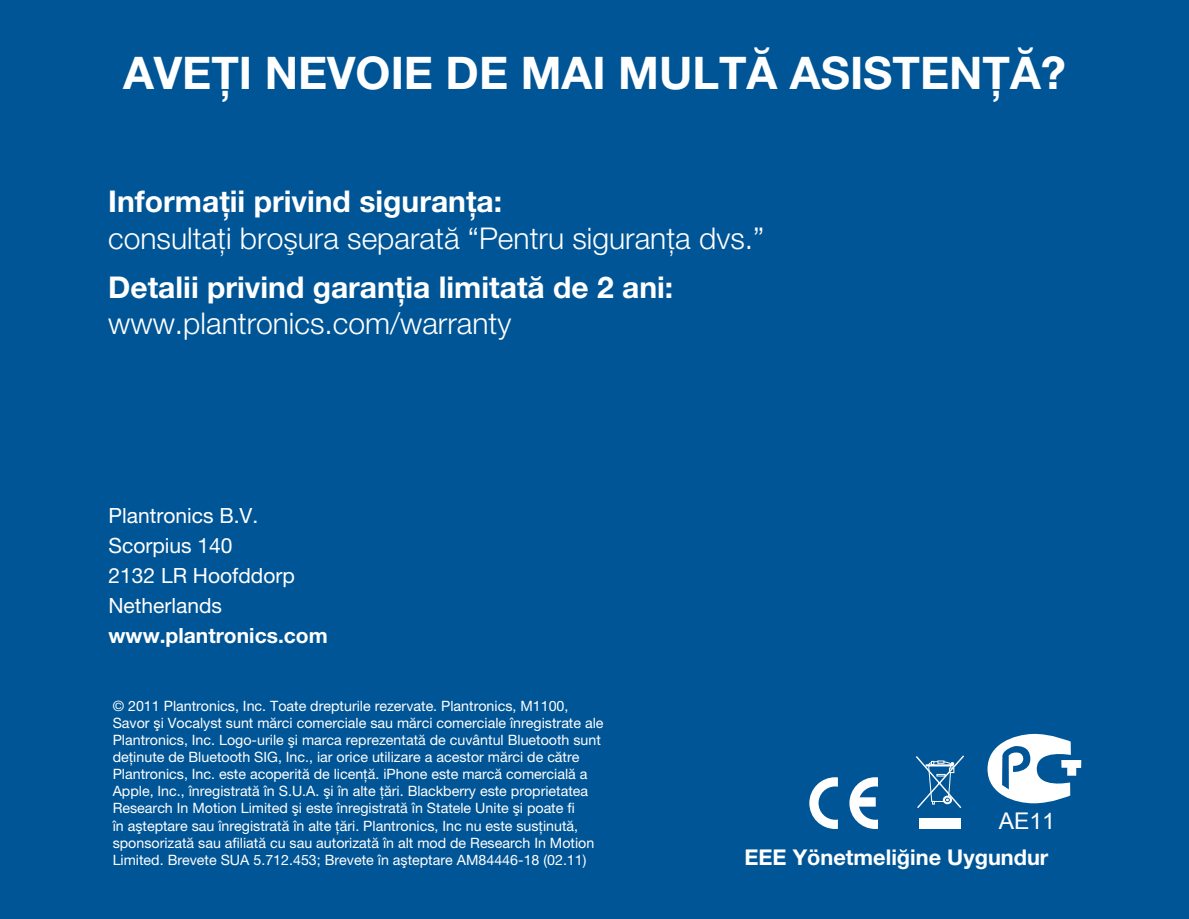
<style>
.page{position:relative;width:1189px;height:919px;background:#fff}
.page>*{position:absolute;margin:0;border:0;box-sizing:border-box;transform-origin:0 0}
.t1{font:700 45px "Helvetica Neue CELT";color:#fff}
.t2{font:300 30px "Helvetica Neue CELT";color:#fff}
.t3{font:700 30px "Helvetica Neue CELT";color:#fff}
.t4{font:22.95px "Arial Unicode";color:#fff}
.t5{font:700 21.75px "Helvetica Neue CELT";color:#fff}
.t6{font:21px/30px "Helvetica Neue CELT";color:#fff}
.t7{font:700 21px "Helvetica Neue CELT";color:#fff}
.t8{font:14.25px/17.1px "Helvetica Neue CELT";color:#fff}
</style>
<div class="page">
<div style="left:0;top:0;width:1188px;height:918px;background:#005596"></div>
<svg style="left:809px;top:777px;width:29px;height:51px"></svg>
<svg style="left:849px;top:777px;width:29px;height:51px"></svg>
<svg style="left:987px;top:733px;width:94px;height:70px"></svg>
<div style="left:918px;top:818px;width:42px;height:10px;background:#fff"></div>
<svg style="left:916px;top:755px;width:48px;height:53px"></svg>
<h1 class="t1" style="left:123px;top:45px;width:944px">AVEŢI NEVOIE DE MAI MULTĂ ASISTENŢĂ?</h1>
<h2 class="t3" style="left:108px;top:183px;width:395px">Informaţii privind siguranţa:</h2>
<h2 class="t2" style="left:108px;top:219px;width:657px">consultaţi broşura separată “Pentru siguranţa dvs.”</h2>
<h2 class="t3" style="left:108px;top:269px;width:560px">Detalii privind garanţia limitată de 2 ani:</h2>
<h2 class="t2" style="left:108px;top:305px;width:404px">www.plantronics.com/warranty</h2>
<h3 class="t6" style="left:108px;top:500px;width:188px">Plantronics B.V.<br>Scorpius 140<br>2132 LR Hoofddorp<br>Netherlands</h3>
<h3 class="t7" style="left:108px;top:622px;width:221px">www.plantronics.com</h3>
<p class="t8" style="left:113px;top:697px;width:492px">© 2011 Plantronics, Inc. Toate drepturile rezervate. Plantronics, M1100, Savor şi Vocalyst sunt mărci comerciale sau mărci comerciale înregistrate ale Plantronics, Inc. Logo-urile şi marca reprezentată de cuvântul Bluetooth sunt deţinute de Bluetooth SIG, Inc., iar orice utilizare a acestor mărci de către Plantronics, Inc. este acoperită de licenţă. iPhone este marcă comercială a Apple, Inc., înregistrată în S.U.A. şi în alte ţări. Blackberry este proprietatea Research In Motion Limited şi este înregistrată în Statele Unite şi poate fi<br>în aşteptare sau înregistrată în alte ţări. Plantronics, Inc nu este susţinută, sponsorizată sau afiliată cu sau autorizată în alt mod de Research In Motion Limited. Brevete SUA 5.712.453; Brevete în aşteptare AM84446-18 (02.11)</p>
<h3 class="t4" style="left:998px;top:804px;width:58px">AE11</h3>
<h3 class="t5" style="left:744px;top:843px;width:305px">EEE Yönetmeliğine Uygundur</h3>
</div>
